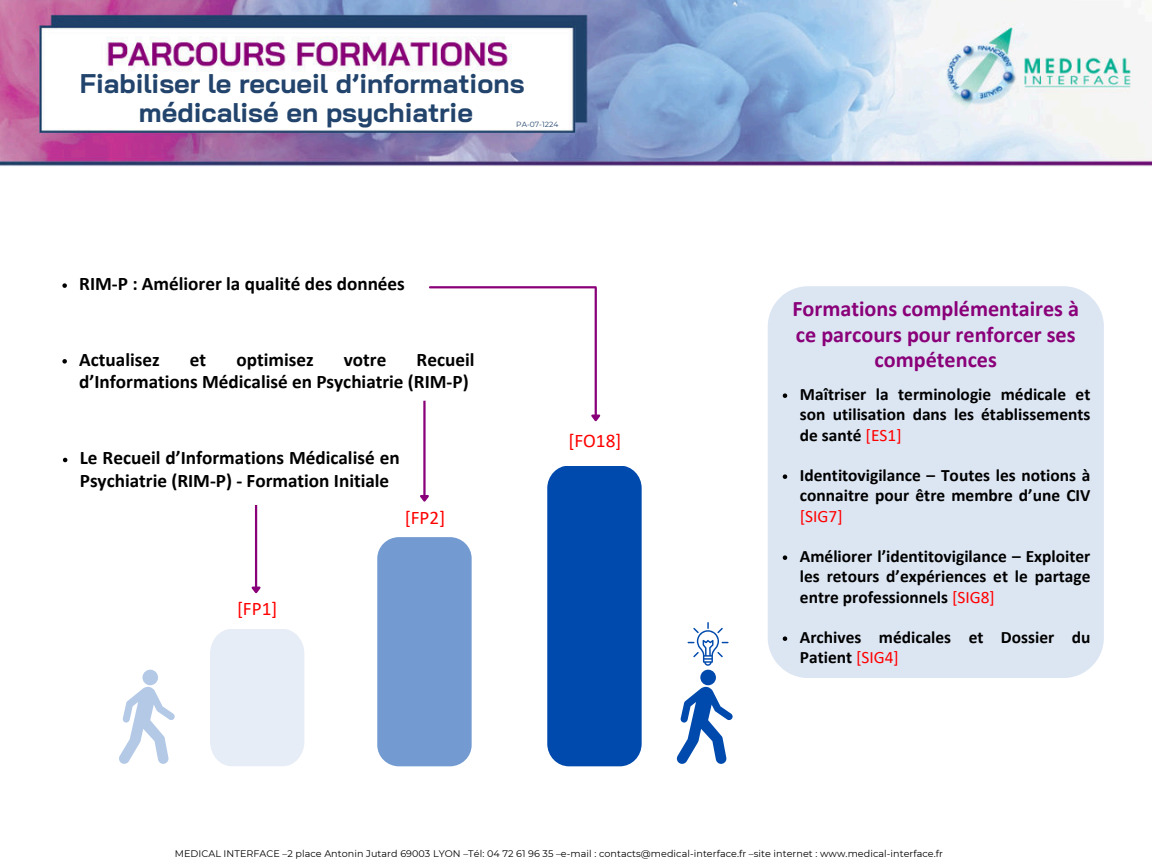
<style>
.page{position:relative;width:1152px;height:864px;background:#fff}
.page>*{position:absolute;margin:0;border:0;box-sizing:border-box;transform-origin:0 0}
.t1{font:700 27px/29.2px "Bai Jamjuree";color:#22446c;text-align:center}
.t2{font:700 22.2px/25.8px "Calibri";color:#8a0079;text-align:center}
.t3{font:700 19.2px/22.5px "Calibri";color:#000}
.t4{font:19.2px "Calibri";color:#f00}
.t5{font:700 17.4px/20.2px "Calibri";color:#000;text-align:justify}
.t6{font:17.4px "Calibri";color:#f00}
.t7{font:9.6px "Montserrat";letter-spacing:.005em;color:#000}
.t8{font:7.5px "Montserrat";color:#22446c}
.s1{font-weight:400;color:#f00}
</style>
<div class="page">
<svg style="left:63px;top:458px;width:4px;height:4px"></svg>
<svg style="left:62px;top:359px;width:5px;height:5px"></svg>
<svg style="left:62px;top:283px;width:5px;height:5px"></svg>
<img style="left:0;top:0;width:1152px;height:167px">
<hr style="left:595px;top:288px;width:2px;height:127px;background:#8a0079">
<svg style="left:591px;top:413px;width:10px;height:9px"></svg>
<hr style="left:423px;top:401px;width:3px;height:95px;background:#8a0079">
<svg style="left:420px;top:493px;width:9px;height:9px"></svg>
<hr style="left:255px;top:505px;width:2px;height:82px;background:#8a0079">
<svg style="left:251px;top:585px;width:10px;height:9px"></svg>
<svg style="left:142px;top:669px;width:16px;height:17px"></svg>
<svg style="left:119px;top:687px;width:56px;height:77px"></svg>
<svg style="left:700px;top:669px;width:16px;height:17px"></svg>
<svg style="left:677px;top:687px;width:56px;height:77px"></svg>
<svg style="left:688px;top:622px;width:40px;height:44px"></svg>
<hr style="left:430px;top:286px;width:166px;height:2px;background:#8a0079">
<div style="left:547px;top:466px;width:95px;height:300px;background:#004aad;border-radius:22px"></div>
<div style="left:377px;top:537px;width:95px;height:229px;background:#739bd1;border-radius:22px"></div>
<div style="left:210px;top:629px;width:94px;height:137px;background:#e6edf6"></div>
<div style="left:768px;top:286px;width:336px;height:392px;background:#dce6f3;border-radius:41px"></div>
<svg style="left:783px;top:393px;width:4px;height:5px"></svg>
<svg style="left:783px;top:474px;width:4px;height:5px"></svg>
<svg style="left:783px;top:555px;width:4px;height:5px"></svg>
<svg style="left:783px;top:636px;width:4px;height:5px"></svg>
<h1 class="t1" style="left:80px;top:69px;width:446px">Fiabiliser le recueil d’informations médicalisé en psychiatrie</h1>
<p class="t8" style="left:516px;top:119px;width:44px">PA-07-1224</p>
<p class="t3" style="left:79px;top:272px;width:327px">RIM-P : Améliorer la qualité des données</p>
<p class="t3" style="left:79px;top:348px;width:82px">Actualisez</p>
<p class="t3" style="left:190px;top:348px;width:18px">et</p>
<p class="t3" style="left:236px;top:348px;width:79px">optimisez</p>
<p class="t3" style="left:344px;top:348px;width:44px">votre</p>
<p class="t3" style="left:79px;top:348px;width:397px;text-indent:337px">Recueil d’Informations Médicalisé en Psychiatrie (RIM-P)</p>
<p class="t3" style="left:80px;top:447px;width:321px">Le Recueil d’Informations Médicalisé en<br>Psychiatrie (RIM-P) - Formation Initiale</p>
<p class="t4" style="left:405px;top:505px;width:42px">[FP2]</p>
<p class="t4" style="left:237px;top:595px;width:42px">[FP1]</p>
<p class="t4" style="left:568px;top:427px;width:54px">[FO18]</p>
<p class="t2" style="left:792px;top:295px;width:288px">Formations complémentaires à ce parcours pour renforcer ses compétences</p>
<p class="t5" style="left:800px;top:384px;width:292px">Maîtriser la terminologie médicale et son utilisation dans les établissements de santé <span class="s1">[ES1]</span></p>
<p class="t5" style="left:800px;top:465px;width:292px">Identitovigilance – Toutes les notions à connaitre pour être membre d’une CIV</p>
<p class="t6" style="left:800px;top:504px;width:44px">[SIG7]</p>
<p class="t5" style="left:800px;top:546px;width:292px">Améliorer l’identitovigilance – Exploiter les retours d’expériences et le partage entre professionnels <span class="s1">[SIG8]</span></p>
<p class="t5" style="left:800px;top:627px;width:292px">Archives médicales et Dossier du<br>Patient <span class="s1">[SIG4]</span></p>
<p class="t7" style="left:175px;top:847px;width:770px">MEDICAL INTERFACE –2 place Antonin Jutard 69003 LYON –Tél: 04 72 61 96 35 –e-mail : contacts@medical-interface.fr –site internet : www.medical-interface.fr</p>
</div>
